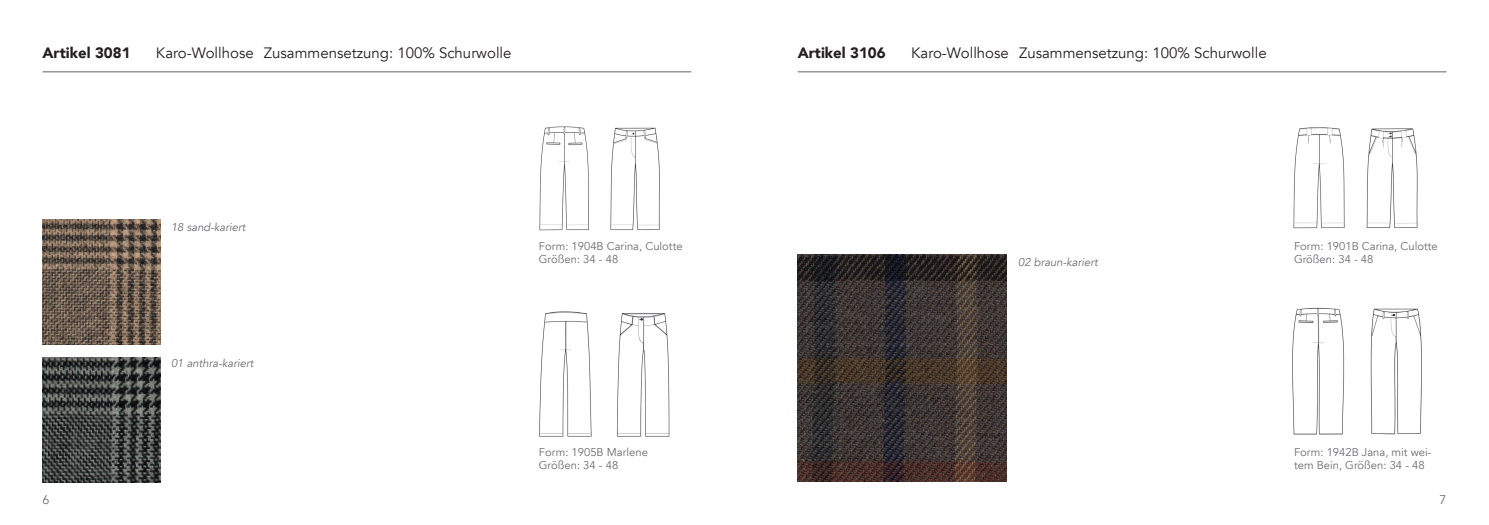
<style>
.page{position:relative;width:1489px;height:525px;background:#fff}
.page>*{position:absolute;margin:0;border:0;box-sizing:border-box;transform-origin:0 0}
.t1{font:15px "Avenir";color:#231f20}
.t2{font:900 15px "Avenir";color:#231f20}
.t3{font:12.5px "Avenir";color:#6c6d70}
.t4{font:11.25px/13.5px "Avenir";color:#6c6d70}
.t5{font:italic 11.25px "Avenir";color:#6c6d70}
</style>
<div class="page">
<hr style="left:43px;top:71px;width:648px;height:1px;background:#6c6d70">
<hr style="left:797px;top:71px;width:649px;height:1px;background:#6c6d70">
<img style="left:43px;top:220px;width:117px;height:124px">
<img style="left:797px;top:255px;width:209px;height:226px">
<img style="left:539px;top:311px;width:131px;height:126px">
<img style="left:539px;top:126px;width:121px;height:105px">
<img style="left:1292px;top:307px;width:130px;height:128px">
<img style="left:1293px;top:127px;width:125px;height:102px">
<img style="left:43px;top:357px;width:117px;height:125px">
<h1 class="t2" style="left:43px;top:39px;width:90px">Artikel 3081</h1>
<h1 class="t1" style="left:156px;top:43px;width:357px">Karo-Wollhose Zusammensetzung: 100% Schurwolle</h1>
<h1 class="t2" style="left:797px;top:39px;width:90px">Artikel 3106</h1>
<h1 class="t1" style="left:911px;top:43px;width:357px">Karo-Wollhose Zusammensetzung: 100% Schurwolle</h1>
<p class="t5" style="left:171px;top:220px;width:76px">18 sand-kariert</p>
<p class="t5" style="left:171px;top:356px;width:84px">01 anthra-kariert</p>
<p class="t4" style="left:539px;top:239px;width:145px">Form: 1904B Carina, Culotte<br>Größen: 34 - 48</p>
<p class="t4" style="left:539px;top:445px;width:110px">Form: 1905B Marlene<br>Größen: 34 - 48</p>
<p class="t4" style="left:1293px;top:239px;width:145px">Form: 1901B Carina, Culotte</p>
<p class="t5" style="left:1018px;top:255px;width:81px">02 braun-kariert</p>
<p class="t4" style="left:1293px;top:253px;width:81px">Größen: 34 - 48</p>
<p class="t4" style="left:1293px;top:445px;width:139px">Form: 1942B Jana, mit wei&shy;tem Bein, Größen: 34 - 48</p>
<p class="t3" style="left:43px;top:491px;width:8px">6</p>
<p class="t3" style="left:1439px;top:491px;width:8px">7</p>
</div>
